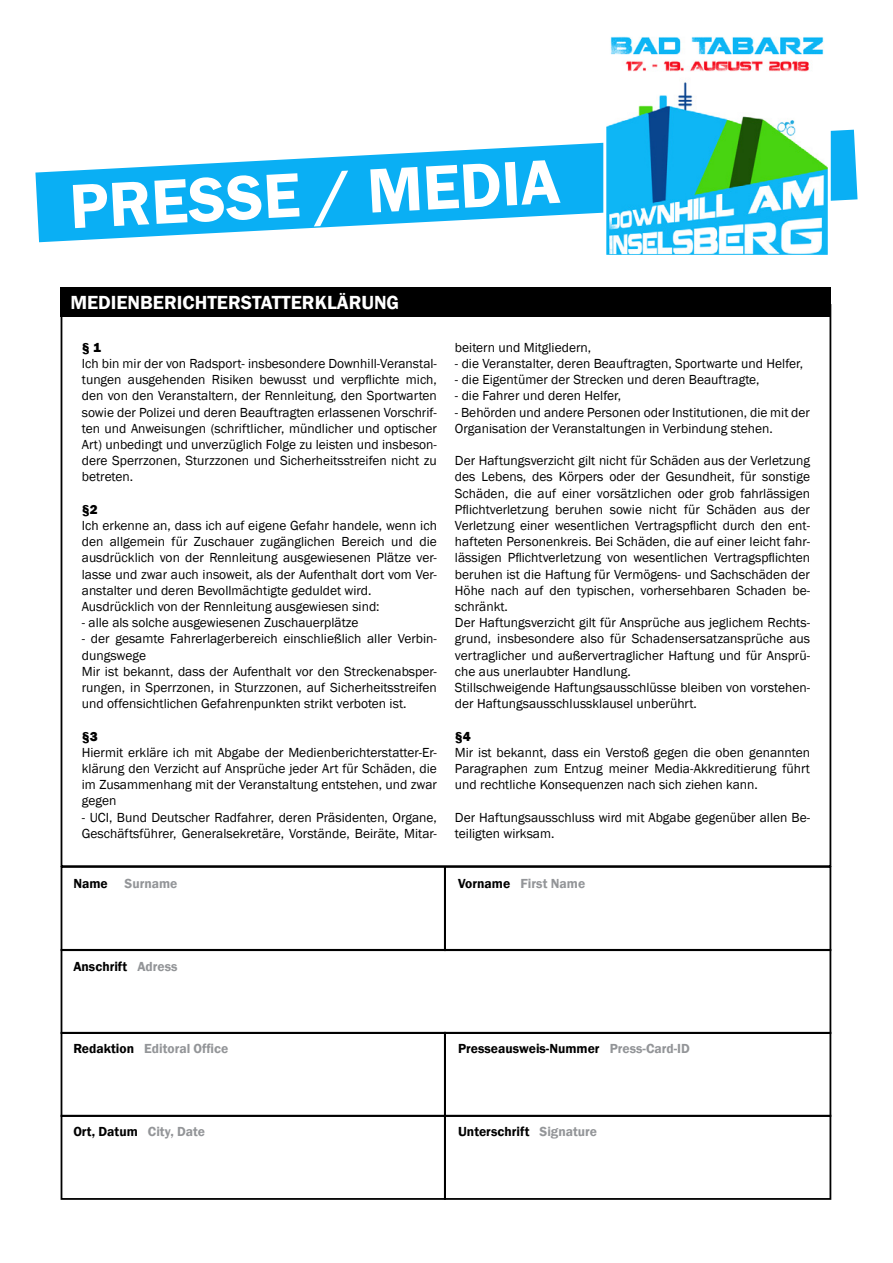
<style>
.page{position:relative;width:893px;height:1263px;background:#fff}
.page>*{position:absolute;margin:0;border:0;box-sizing:border-box;transform-origin:0 0}
.t1{font:600 64.8px "Franklin Gothic";color:#fff}
.t2{font:600 19.5px "Franklin Gothic";color:#fff}
.t3{font:13.5px/16.2px "Franklin Gothic";color:#000;text-align:justify}
.t4{font:600 13.5px "Franklin Gothic";color:#000}
.t5{font:600 13.5px "Franklin Gothic";color:#939598}
.t6{font:800 13.5px "Franklin Gothic";color:#000}
.s1{color:#000}
.s2{color:#939598}
</style>
<div class="page">
<svg style="left:35px;top:130px;width:822px;height:112px;fill:#0aaff4"></svg>
<img style="left:607px;top:36px;width:220px;height:218px">
<div style="left:603px;top:30px;width:228px;height:228px;border:3px solid #fff"></div>
<div style="left:61px;top:287px;width:770px;height:30px;background:#000"></div>
<div style="left:61px;top:866px;width:385px;height:85px;border:2px solid #000"></div>
<div style="left:444px;top:866px;width:387px;height:85px;border:2px solid #000"></div>
<div style="left:61px;top:949px;width:770px;height:85px;border:2px solid #000"></div>
<div style="left:61px;top:1032px;width:385px;height:85px;border:2px solid #000"></div>
<div style="left:444px;top:1032px;width:387px;height:85px;border:2px solid #000"></div>
<div style="left:61px;top:1115px;width:385px;height:85px;border:2px solid #000"></div>
<div style="left:444px;top:1115px;width:387px;height:85px;border:2px solid #000"></div>
<h1 class="t1" style="left:68px;top:167px;width:492px;rotate:-3deg">PRESSE / MEDIA</h1>
<p class="t2" style="left:70px;top:290px;width:330px">MEDIENBERICHTERSTATTERKLÄRUNG</p>
<p class="t6" style="left:82px;top:338px;width:21px">§ 1</p>
<p class="t3" style="left:82px;top:356px;width:357px">Ich bin mir der von Radsport- insbesondere Downhill-Veranstal&shy;tungen ausgehenden Risiken bewusst und verpflichte mich, den von den Veranstaltern, der Rennleitung, den Sportwarten sowie der Polizei und deren Beauftragten erlassenen Vorschrif&shy;ten und Anweisungen (schriftlicher, mündlicher und optischer Art) unbedingt und unverzüglich Folge zu leisten und insbeson&shy;dere Sperrzonen, Sturzzonen und Sicherheitsstreifen nicht zu betreten.</p>
<p class="t6" style="left:82px;top:500px;width:17px">§2</p>
<p class="t3" style="left:82px;top:518px;width:357px">Ich erkenne an, dass ich auf eigene Gefahr handele, wenn ich den allgemein für Zuschauer zugänglichen Bereich und die ausdrücklich von der Rennleitung ausgewiesenen Plätze ver&shy;lasse und zwar auch insoweit, als der Aufenthalt dort vom Ver&shy;anstalter und deren Bevollmächtigte geduldet wird.</p>
<p class="t3" style="left:82px;top:599px;width:299px">Ausdrücklich von der Rennleitung ausgewiesen sind:</p>
<p class="t3" style="left:82px;top:615px;width:278px">- alle als solche ausgewiesenen Zuschauerplätze</p>
<p class="t3" style="left:82px;top:631px;width:357px">- der gesamte Fahrerlagerbereich einschließlich aller Verbin&shy;dungswege</p>
<p class="t3" style="left:82px;top:663px;width:357px">Mir ist bekannt, dass der Aufenthalt vor den Streckenabsper&shy;rungen, in Sperrzonen, in Sturzzonen, auf Sicherheitsstreifen und offensichtlichen Gefahrenpunkten strikt verboten ist.</p>
<p class="t6" style="left:82px;top:727px;width:17px">§3</p>
<p class="t3" style="left:82px;top:744px;width:357px">Hiermit erkläre ich mit Abgabe der Medienberichterstatter-Er&shy;klärung den Verzicht auf Ansprüche jeder Art für Schäden, die im Zusammenhang mit der Veranstaltung entstehen, und zwar gegen</p>
<p class="t3" style="left:82px;top:809px;width:357px">- UCI, Bund Deutscher Radfahrer, deren Präsidenten, Organe,<br>Geschäftsführer, Generalsekretäre, Vorstände, Beiräte, Mitar-</p>
<p class="t3" style="left:455px;top:339px;width:138px">beitern und Mitgliedern,</p>
<p class="t3" style="left:455px;top:356px;width:350px">- die Veranstalter, deren Beauftragten, Sportwarte und Helfer,</p>
<p class="t3" style="left:455px;top:372px;width:306px">- die Eigentümer der Strecken und deren Beauftragte,</p>
<p class="t3" style="left:455px;top:388px;width:168px">- die Fahrer und deren Helfer,</p>
<p class="t3" style="left:455px;top:404px;width:357px">- Behörden und andere Personen oder Institutionen, die mit der<br>Organisation der Veranstaltungen in Verbindung stehen.</p>
<p class="t3" style="left:455px;top:453px;width:357px">Der Haftungsverzicht gilt nicht für Schäden aus der Verletzung des Lebens, des Körpers oder der Gesundheit, für sonstige Schäden, die auf einer vorsätzlichen oder grob fahrlässigen Pflichtverletzung beruhen sowie nicht für Schäden aus der Verletzung einer wesentlichen Vertragspflicht durch den ent&shy;hafteten Personenkreis. Bei Schäden, die auf einer leicht fahr&shy;lässigen Pflichtverletzung von wesentlichen Vertragspflichten beruhen ist die Haftung für Vermögens- und Sachschäden der Höhe nach auf den typischen, vorhersehbaren Schaden be&shy;schränkt.</p>
<p class="t3" style="left:455px;top:615px;width:357px">Der Haftungsverzicht gilt für Ansprüche aus jeglichem Rechts&shy;grund, insbesondere also für Schadensersatzansprüche aus vertraglicher und außervertraglicher Haftung und für Ansprü&shy;che aus unerlaubter Handlung.</p>
<p class="t3" style="left:455px;top:680px;width:357px">Stillschweigende Haftungsausschlüsse bleiben von vorstehen&shy;der Haftungsausschlussklausel unberührt.</p>
<p class="t6" style="left:455px;top:727px;width:17px">§4</p>
<p class="t3" style="left:455px;top:744px;width:357px">Mir ist bekannt, dass ein Verstoß gegen die oben genannten Paragraphen zum Entzug meiner Media-Akkreditierung führt und rechtliche Konsequenzen nach sich ziehen kann.</p>
<p class="t3" style="left:455px;top:809px;width:357px">Der Haftungsausschluss wird mit Abgabe gegenüber allen Be&shy;teiligten wirksam.</p>
<p class="t5" style="left:73px;top:875px;width:106px"><span class="s1">Name</span> Surname</p>
<p class="t5" style="left:458px;top:875px;width:129px"><span class="s1">Vorname</span> First Name</p>
<p class="t4" style="left:73px;top:958px;width:106px">Anschrift <span class="s2">Adress</span></p>
<p class="t5" style="left:73px;top:1040px;width:156px"><span class="s1">Redaktion</span> Editoral Office</p>
<p class="t4" style="left:458px;top:1040px;width:233px">Presseausweis-Nummer <span class="s2">Press-Card-ID</span></p>
<p class="t4" style="left:73px;top:1123px;width:133px">Ort, Datum <span class="s2">City, Date</span></p>
<p class="t4" style="left:458px;top:1123px;width:141px">Unterschrift <span class="s2">Signature</span></p>
</div>
